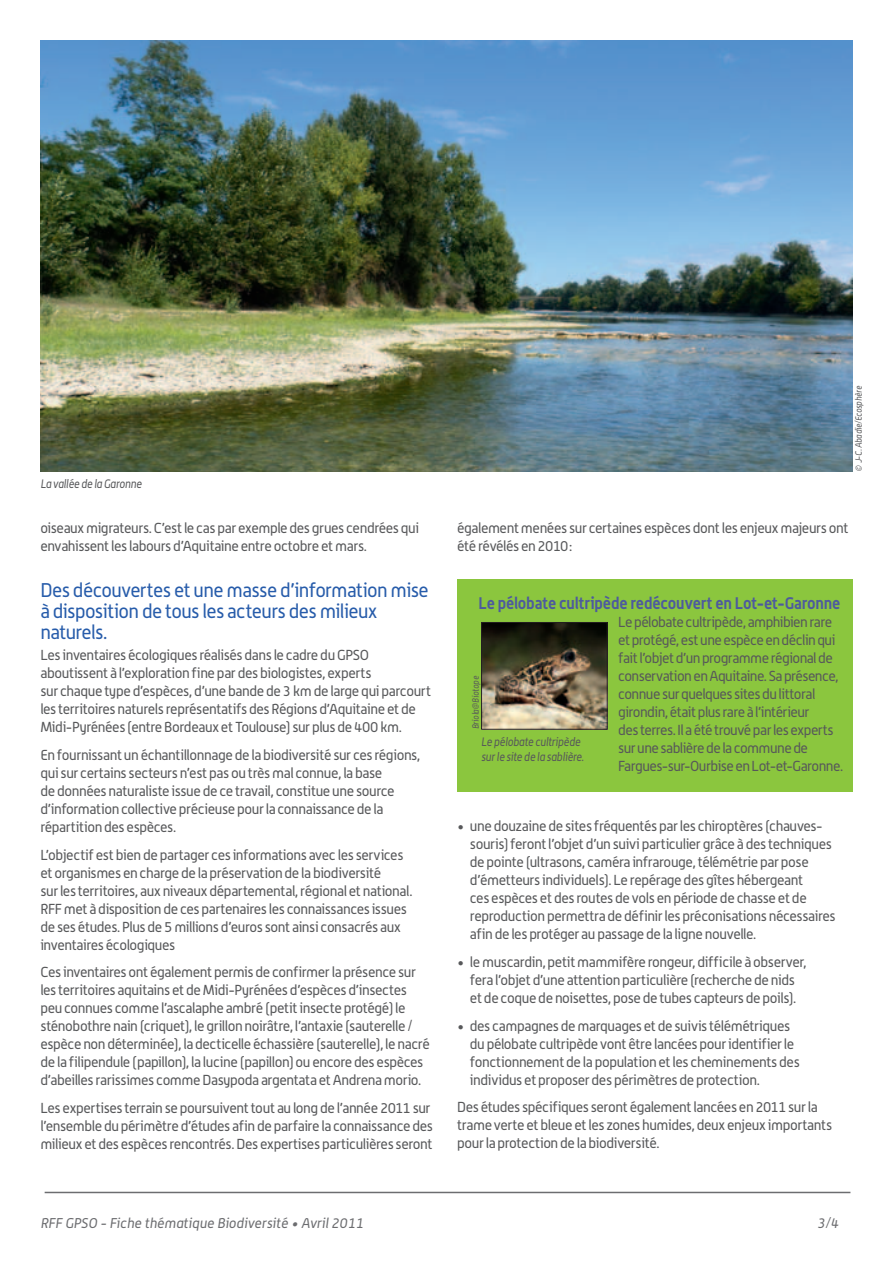
<style>
.page{position:relative;width:893px;height:1263px;background:#fff}
.page>*{position:absolute;margin:0;border:0;box-sizing:border-box;transform-origin:0 0}
.t1{font:19.5px/21px "Alwyn";letter-spacing:-.03em;color:#275caa}
.t2{font:700 16.5px "Alwyn";letter-spacing:-.01em;color:#4d5a9e;scale:.95 1}
.t3{font:14.25px/18px "Alwyn";letter-spacing:-.03em;color:#57585a}
.t4{font:italic 13.95px "Alwyn";color:#6c6d70}
.t5{font:italic 12px/15px "Alwyn";letter-spacing:-.01em;color:#57585a;scale:.9 1}
.t6{font:italic 9px "Alwyn";letter-spacing:-.01em;color:#57585a;scale:.9 1}
</style>
<div class="page">
<img style="left:40px;top:40px;width:813px;height:432px">
<div style="left:457px;top:579px;width:396px;height:213px;background:#8bc63e"></div>
<img style="left:483px;top:624px;width:122px;height:104px">
<div style="left:481px;top:622px;width:126px;height:108px;border:1px solid #231f20"></div>
<hr style="left:45px;top:1192px;width:805px;height:1px;background:#6c6d70">
<p class="t5" style="left:40px;top:476px;width:114px">La vallée de la Garonne</p>
<p class="t3" style="left:40px;top:519px;width:380px">oiseaux migrateurs. C’est le cas par exemple des grues cendrées qui envahissent les labours d’Aquitaine entre octobre et mars.</p>
<h1 class="t1" style="left:40px;top:579px;width:390px">Des découvertes et une masse d’information mise à disposition de tous les acteurs des milieux naturels.</h1>
<p class="t3" style="left:40px;top:646px;width:392px">Les inventaires écologiques réalisés dans le cadre du GPSO aboutissent à l’exploration fine par des biologistes, experts<br>sur chaque type d’espèces, d’une bande de 3 km de large qui parcourt les territoires naturels représentatifs des Régions d’Aquitaine et de Midi-Pyrénées (entre Bordeaux et Toulouse) sur plus de 400 km.</p>
<p class="t3" style="left:40px;top:745px;width:381px">En fournissant un échantillonnage de la biodiversité sur ces régions, qui sur certains secteurs n’est pas ou très mal connue, la base<br>de données naturaliste issue de ce travail, constitue une source d’information collective précieuse pour la connaissance de la répartition des espèces.</p>
<p class="t3" style="left:40px;top:845px;width:374px">L’objectif est bien de partager ces informations avec les services et organismes en charge de la préservation de la biodiversité<br>sur les territoires, aux niveaux départemental, régional et national.<br>RFF met à disposition de ces partenaires les connaissances issues de ses études. Plus de 5 millions d’euros sont ainsi consacrés aux inventaires écologiques</p>
<p class="t3" style="left:40px;top:963px;width:391px">Ces inventaires ont également permis de confirmer la présence sur les territoires aquitains et de Midi-Pyrénées d’espèces d’insectes peu connues comme l’ascalaphe ambré (petit insecte protégé) le sténobothre nain (criquet), le grillon noirâtre, l’antaxie (sauterelle / espèce non déterminée), la decticelle échassière (sauterelle), le nacré de la filipendule (papillon), la lucine (papillon) ou encore des espèces d’abeilles rarissimes comme Dasypoda argentata et Andrena morio.</p>
<p class="t3" style="left:40px;top:1099px;width:394px">Les expertises terrain se poursuivent tout au long de l’année 2011 sur l’ensemble du périmètre d’études afin de parfaire la connaissance des milieux et des espèces rencontrés. Des expertises particulières seront</p>
<p class="t6" style="left:853px;top:472px;width:97px;rotate:-90deg">© J-C. Abadie/Ecosphère</p>
<p class="t3" style="left:457px;top:519px;width:393px">également menées sur certaines espèces dont les enjeux majeurs ont été révélés en 2010:</p>
<p class="t2" style="left:478px;top:593px;width:383px">Le pélobate cultripède redécouvert en Lot-et-Garonne</p>
<p class="t3" style="left:618px;top:613px;width:226px">Le pélobate cultripède, amphibien rare et protégé, est une espèce en déclin qui fait l’objet d’un programme régional de conservation en Aquitaine. Sa présence, connue sur quelques sites du littoral girondin, était plus rare à l’intérieur<br>des terres. Il a été trouvé par les experts sur une sablière de la commune de Fargues-sur-Ourbise en Lot-et-Garonne.</p>
<p class="t6" style="left:470px;top:729px;width:61px;rotate:-90deg">Briola@Biotope</p>
<p class="t5" style="left:481px;top:734px;width:116px">Le pélobate cultripède sur le site de la sablière.</p>
<p class="t3" style="left:470px;top:817px;width:367px;text-indent:-13px">• une douzaine de sites fréquentés par les chiroptères (chauves&shy;souris) feront l’objet d’un suivi particulier grâce à des techniques de pointe (ultrasons, caméra infrarouge, télémétrie par pose d’émetteurs individuels). Le repérage des gîtes hébergeant<br>ces espèces et des routes de vols en période de chasse et de reproduction permettra de définir les préconisations nécessaires afin de les protéger au passage de la ligne nouvelle.</p>
<p class="t3" style="left:457px;top:952px;width:351px;text-align:center">• le muscardin, petit mammifère rongeur, difficile à observer, fera l’objet d’une attention particulière (recherche de nids<br>et de coque de noisettes, pose de tubes capteurs de poils).</p>
<p class="t3" style="left:470px;top:1016px;width:331px;text-indent:-13px">• des campagnes de marquages et de suivis télémétriques du pélobate cultripède vont être lancées pour identifier le fonctionnement de la population et les cheminements des individus et proposer des périmètres de protection.</p>
<p class="t3" style="left:457px;top:1098px;width:376px">Des études spécifiques seront également lancées en 2011 sur la trame verte et bleue et les zones humides, deux enjeux importants pour la protection de la biodiversité.</p>
<p class="t4" style="left:40px;top:1215px;width:325px">RFF GPSO - Fiche thématique Biodiversité • Avril 2011</p>
<p class="t4" style="left:817px;top:1215px;width:23px">3/4</p>
</div>
